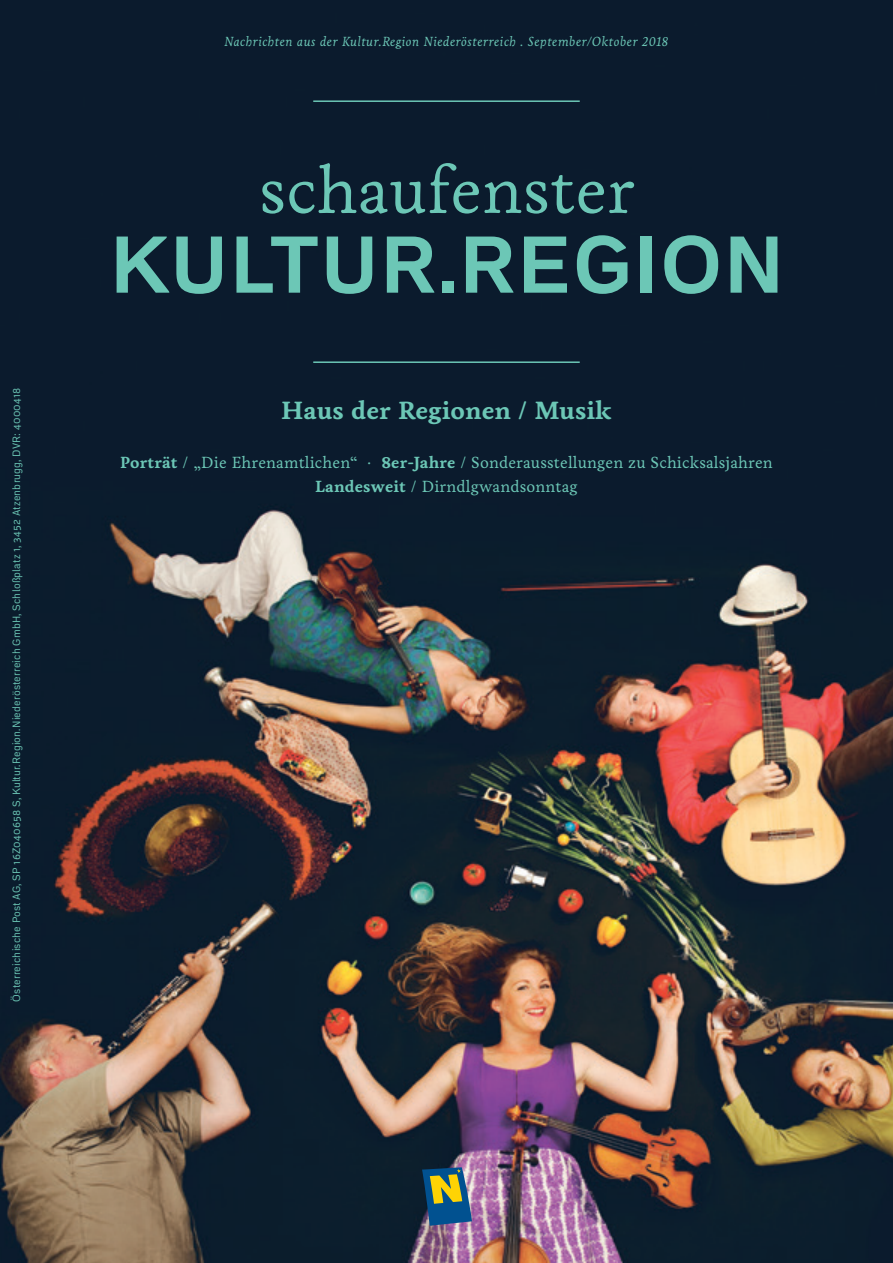
<style>
.page{position:relative;width:893px;height:1263px;background:#fff}
.page>*{position:absolute;margin:0;border:0;box-sizing:border-box;transform-origin:0 0}
.t1{font:700 79.5px "Embarcadero MVB Pro";letter-spacing:.02em;color:#6cc7b6}
.t2{font:66.75px "Livory";color:#6cc7b6}
.t3{font:700 25.5px "Livory";color:#6cc7b6}
.t4{font:16.5px/24px "Livory";letter-spacing:.01em;color:#6cc7b6;text-align:center}
.t5{font:italic 13.5px "Livory";letter-spacing:.03em;color:#6cc7b6}
.t6{font:10.5px "Embarcadero MVB Pro";letter-spacing:.02em;color:#6cc7b6}
.s1{font-weight:700}
</style>
<div class="page">
<img style="left:0;top:0;width:893px;height:1263px">
<svg style="left:422px;top:1167px;width:50px;height:59px;background:#547470"></svg>
<hr style="left:313px;top:361px;width:267px;height:2px;background:#6cc7b6">
<hr style="left:313px;top:100px;width:267px;height:2px;background:#6cc7b6">
<p class="t6" style="left:9px;top:1001px;width:615px;rotate:-90deg">Österreichische Post AG, SP 16Z040658 S, Kultur.Region.Niederösterreich GmbH, Schloßplatz 1, 3452 Atzenbrugg, DVR: 4000418</p>
<p class="t5" style="left:224px;top:33px;width:446px">Nachrichten aus der Kultur.Region Niederösterreich . September/Oktober 2018</p>
<h2 class="t2" style="left:259px;top:150px;width:378px">schaufenster</h2>
<h1 class="t1" style="left:110px;top:208px;width:676px">KULTUR.REGION</h1>
<h3 class="t3" style="left:281px;top:395px;width:332px">Haus der Regionen / Musik</h3>
<h3 class="t4" style="left:120px;top:451px;width:654px"><span class="s1">Porträt</span> / „Die Ehrenamtlichen“ · <span class="s1">8er-Jahre</span> / Sonderausstellungen zu Schicksalsjahren<br><span class="s1">Landesweit</span> / Dirndlgwandsonntag</h3>
</div>
